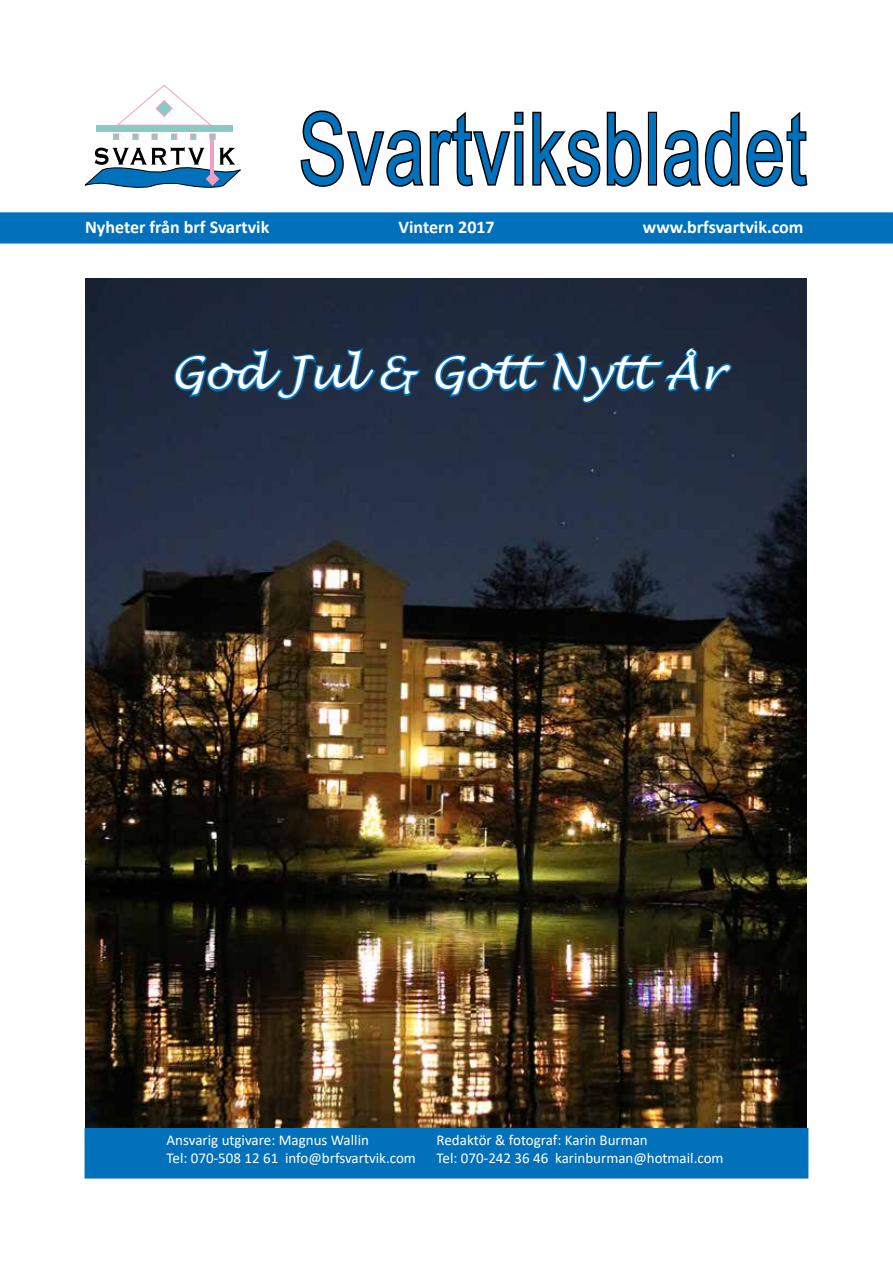
<style>
.page{position:relative;width:893px;height:1263px;background:#fff}
.page>*{position:absolute;margin:0;border:0;box-sizing:border-box;transform-origin:0 0}
.t1{font:99px "Arial Narrow";letter-spacing:.025em;color:#0071ba;scale:.87 1}
.t2{font:italic 45px "Lucida Handwriting";color:#fff}
.t3{font:700 18px "Calibri";color:#fff}
.t4{font:15px "Calibri";color:#fff}
</style>
<div class="page">
<img style="left:85px;top:279px;width:722px;height:849px">
<div style="left:1px;top:213px;width:891px;height:30px;background:#0071ba"></div>
<div style="left:0;top:212px;width:893px;height:32px;border:2px solid #0071ba"></div>
<svg style="left:300px;top:110px;width:224px;height:77px"></svg>
<svg style="left:532px;top:111px;width:110px;height:76px"></svg>
<div style="left:648px;top:112px;width:9px;height:74px;border:3px solid #000"></div>
<svg style="left:663px;top:111px;width:145px;height:76px"></svg>
<div style="left:85px;top:1128px;width:723px;height:50px;background:#0071ba"></div>
<div style="left:96px;top:125px;width:137px;height:7px;background:#88cbc4"></div>
<svg style="left:113px;top:134px;width:6px;height:6px"></svg>
<svg style="left:133px;top:134px;width:5px;height:6px"></svg>
<svg style="left:152px;top:134px;width:5px;height:6px"></svg>
<svg style="left:171px;top:134px;width:6px;height:6px"></svg>
<svg style="left:190px;top:134px;width:6px;height:6px"></svg>
<svg style="left:210px;top:134px;width:5px;height:6px"></svg>
<svg style="left:116px;top:85px;width:96px;height:41px"></svg>
<hr style="left:211px;top:139px;width:3px;height:35px;background:#f39fc5">
<svg style="left:85px;top:147px;width:155px;height:40px"></svg>
<svg style="left:173px;top:344px;width:250px;height:58px;background:#173d5f"></svg>
<svg style="left:433px;top:345px;width:300px;height:60px;background:#183e5f"></svg>
<h1 class="t1" style="left:299px;top:77px;width:584px">Svartviksbladet</h1>
<p class="t3" style="left:85px;top:214px;width:186px">Nyheter från brf Svartvik</p>
<p class="t3" style="left:398px;top:214px;width:98px">Vintern 2017</p>
<p class="t3" style="left:643px;top:214px;width:162px">www.brfsvartvik.com</p>
<h2 class="t2" style="left:171px;top:346px;width:554px">God Jul &amp; Gott Nytt År</h2>
<p class="t4" style="left:167px;top:1130px;width:204px">Ansvarig utgivare: Magnus Wallin</p>
<p class="t4" style="left:437px;top:1130px;width:213px">Redaktör &amp; fotograf: Karin Burman</p>
<p class="t4" style="left:167px;top:1148px;width:251px">Tel: 070-508 12 61 info@brfsvartvik.com</p>
<p class="t4" style="left:437px;top:1148px;width:288px">Tel: 070-242 36 46 karinburman@hotmail.com</p>
</div>
